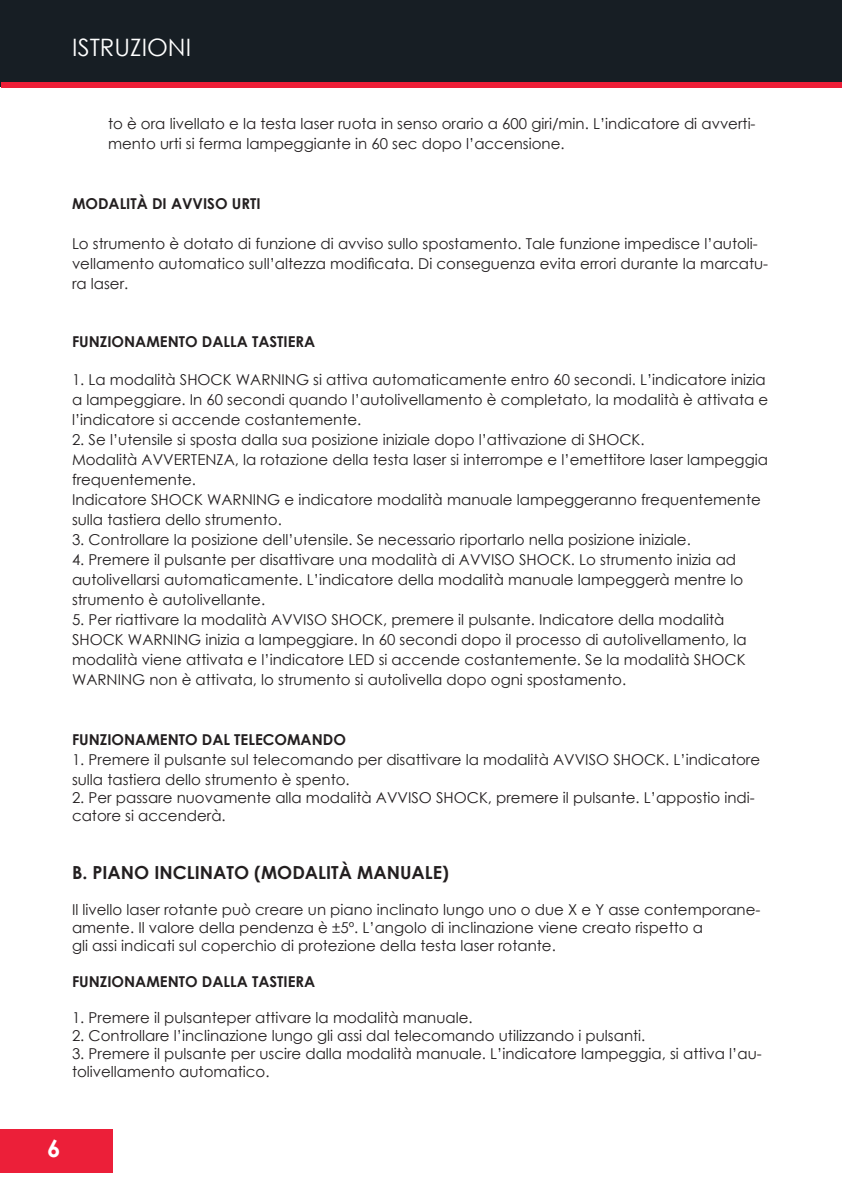
<style>
.page{position:relative;width:842px;height:1191px;background:#fff}
.page>*{position:absolute;margin:0;border:0;box-sizing:border-box;transform-origin:0 0}
.t1{font:24px "Century Gothic";color:#fff}
.t2{font:700 24px "Century Gothic";color:#fff}
.t3{font:700 18px "Century Gothic";color:#231f20}
.t4{font:15px/20px "Century Gothic";color:#231f20}
.t5{font:700 15px "Century Gothic";color:#231f20}
</style>
<div class="page">
<div style="left:0;top:0;width:842px;height:87px;background:#171e24"></div>
<div style="left:1px;top:82px;width:841px;height:6px;background:#ed1e37"></div>
<div style="left:0;top:1128px;width:112px;height:44px;background:#ec1f39"></div>
<p class="t1" style="left:72px;top:30px;width:120px">ISTRUZIONI</p>
<p class="t4" style="left:108px;top:113px;width:649px">to è ora livellato e la testa laser ruota in senso orario a 600 giri/min. L’indicatore di avverti&shy;mento urti si ferma lampeggiante in 60 sec dopo l’accensione.</p>
<p class="t5" style="left:72px;top:192px;width:190px">MODALITÀ DI AVVISO URTI</p>
<p class="t4" style="left:72px;top:233px;width:698px">Lo strumento è dotato di funzione di avviso sullo spostamento. Tale funzione impedisce l’autoli&shy;vellamento automatico sull’altezza modificata. Di conseguenza evita errori durante la marcatu&shy;ra laser.</p>
<p class="t5" style="left:72px;top:330px;width:245px">FUNZIONAMENTO DALLA TASTIERA</p>
<p class="t4" style="left:72px;top:369px;width:698px">1. La modalità SHOCK WARNING si attiva automaticamente entro 60 secondi. L’indicatore inizia a lampeggiare. In 60 secondi quando l’autolivellamento è completato, la modalità è attivata e l’indicatore si accende costantemente.</p>
<p class="t4" style="left:72px;top:429px;width:697px">2. Se l’utensile si sposta dalla sua posizione iniziale dopo l’attivazione di SHOCK.<br>Modalità AVVERTENZA, la rotazione della testa laser si interrompe e l’emettitore laser lampeggia frequentemente.<br>Indicatore SHOCK WARNING e indicatore modalità manuale lampeggeranno frequentemente sulla tastiera dello strumento.</p>
<p class="t4" style="left:72px;top:529px;width:620px">3. Controllare la posizione dell’utensile. Se necessario riportarlo nella posizione iniziale.</p>
<p class="t4" style="left:72px;top:549px;width:673px">4. Premere il pulsante per disattivare una modalità di AVVISO SHOCK. Lo strumento inizia ad autolivellarsi automaticamente. L’indicatore della modalità manuale lampeggerà mentre lo strumento è autolivellante.</p>
<p class="t4" style="left:72px;top:609px;width:676px">5. Per riattivare la modalità AVVISO SHOCK, premere il pulsante. Indicatore della modalità SHOCK WARNING inizia a lampeggiare. In 60 secondi dopo il processo di autolivellamento, la modalità viene attivata e l’indicatore LED si accende costantemente. Se la modalità SHOCK WARNING non è attivata, lo strumento si autolivella dopo ogni spostamento.</p>
<p class="t5" style="left:72px;top:728px;width:275px">FUNZIONAMENTO DAL TELECOMANDO</p>
<p class="t4" style="left:72px;top:749px;width:690px">1. Premere il pulsante sul telecomando per disattivare la modalità AVVISO SHOCK. L’indicatore sulla tastiera dello strumento è spento.</p>
<p class="t4" style="left:72px;top:788px;width:684px;line-height:18px">2. Per passare nuovamente alla modalità AVVISO SHOCK, premere il pulsante. L’appostio indi&shy;catore si accenderà.</p>
<p class="t3" style="left:72px;top:858px;width:378px">B. PIANO INCLINATO (MODALITÀ MANUALE)</p>
<p class="t4" style="left:72px;top:900px;width:690px;line-height:18px">Il livello laser rotante può creare un piano inclinato lungo uno o due X e Y asse contemporane&shy;amente. Il valore della pendenza è ±5º. L’angolo di inclinazione viene creato rispetto a<br>gli assi indicati sul coperchio di protezione della testa laser rotante.</p>
<p class="t5" style="left:72px;top:969px;width:245px">FUNZIONAMENTO DALLA TASTIERA</p>
<p class="t4" style="left:72px;top:1007px;width:402px">1. Premere il pulsanteper attivare la modalità manuale.</p>
<p class="t4" style="left:72px;top:1025px;width:575px">2. Controllare l’inclinazione lungo gli assi dal telecomando utilizzando i pulsanti.</p>
<p class="t4" style="left:72px;top:1044px;width:691px;line-height:18px">3. Premere il pulsante per uscire dalla modalità manuale. L’indicatore lampeggia, si attiva l’au&shy;tolivellamento automatico.</p>
<h1 class="t2" style="left:47px;top:1129px;width:15px">6</h1>
</div>
